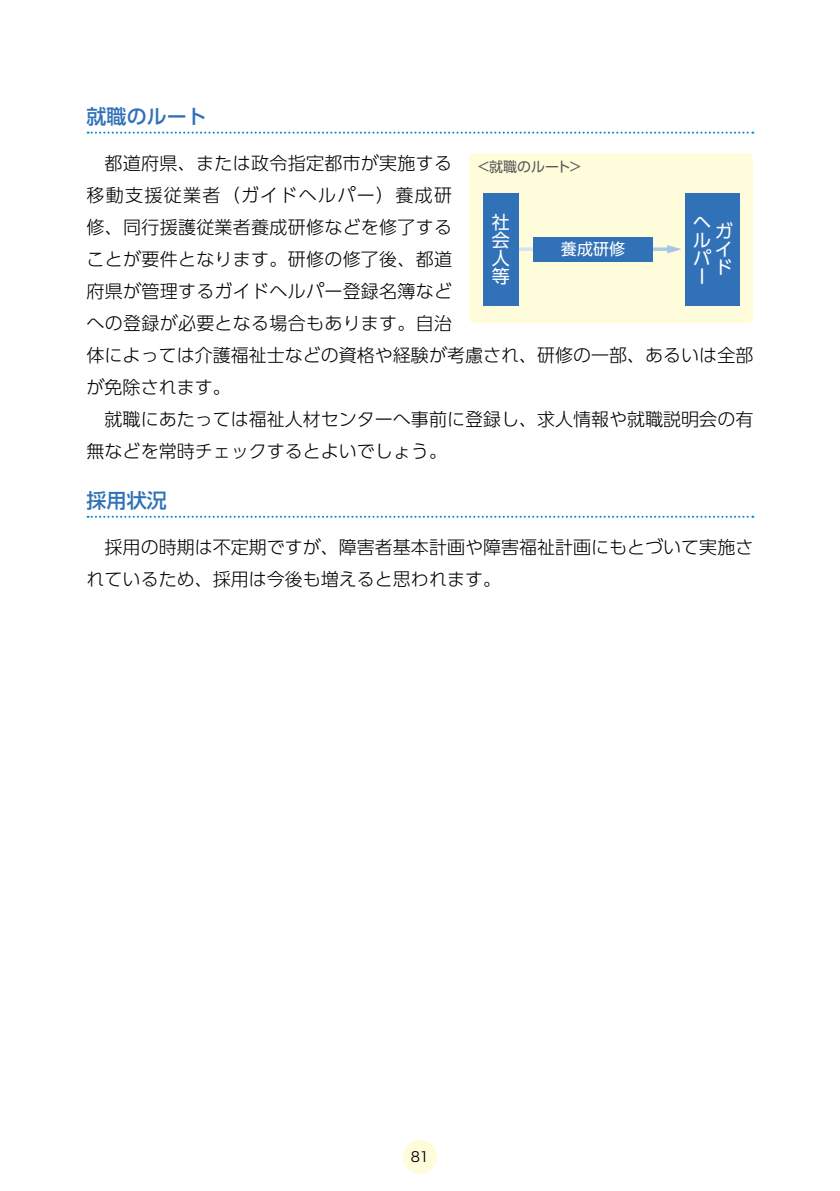
<style>
.page{position:relative;width:840px;height:1191px;background:#fff}
.page>*{position:absolute;margin:0;border:0;box-sizing:border-box;transform-origin:0 0}
.t1{font:500 20px "UD Shin Go Pro";color:#3071b8}
.t2{font:300 18px/32px "UD Shin Go Pro";color:#000}
.t3{font:18px/18px "UD Shin Go Pro";color:#fff;text-align:justify}
.t4{font:16px "UD Shin Go Pro";color:#fff}
.t5{font:14px "UD Shin Go Pro";color:#595757}
.t6{font:14px "Hira Kaku Pro N W3";color:#000}
</style>
<div class="page">
<div style="left:403px;top:1139px;width:34px;height:34px;background:#fffcdb;border-radius:50%"></div>
<svg style="left:88px;top:132px;width:665px;height:2px"></svg>
<svg style="left:88px;top:516px;width:665px;height:2px"></svg>
<div style="left:469px;top:153px;width:283px;height:170px;background:#fffcdb;border-radius:6px"></div>
<div style="left:685px;top:193px;width:54px;height:113px;background:#3071b8"></div>
<svg style="left:518px;top:245px;width:162px;height:8px"></svg>
<div style="left:483px;top:193px;width:35px;height:113px;background:#3071b8"></div>
<div style="left:533px;top:237px;width:119px;height:24px;background:#3071b8"></div>
<p class="t1" style="left:87px;top:100px;width:121px">就職のルート</p>
<p class="t2" style="left:87px;top:147px;width:667px;text-indent:18px">都道府県、または政令指定都市が実施する<br>移動支援従業者（ガイドヘルパー）養成研<br>修、同行援護従業者養成研修などを修了する<br>ことが要件となります。研修の修了後、都道<br>府県が管理するガイドヘルパー登録名簿など<br>への登録が必要となる場合もあります。自治<br>体によっては介護福祉士などの資格や経験が考慮され、研修の一部、あるいは全部が免除されます。</p>
<p class="t2" style="left:87px;top:403px;width:667px;text-indent:18px">就職にあたっては福祉人材センターへ事前に登録し、求人情報や就職説明会の有無などを常時チェックするとよいでしょう。</p>
<p class="t1" style="left:87px;top:484px;width:81px">採用状況</p>
<p class="t2" style="left:87px;top:531px;width:667px;text-indent:18px">採用の時期は不定期ですが、障害者基本計画や障害福祉計画にもとづいて実施されているため、採用は今後も増えると思われます。</p>
<p class="t5" style="left:476px;top:155px;width:108px">＜就職のルート＞</p>
<p class="t3" style="left:491px;top:213px;width:19px">社会人等</p>
<p class="t3" style="left:692px;top:213px;width:20px">ヘルパー</p>
<p class="t3" style="left:714px;top:222px;width:19px">ガイド</p>
<p class="t4" style="left:560px;top:236px;width:65px">養成研修</p>
<p class="t6" style="left:410px;top:1144px;width:20px">81</p>
</div>
